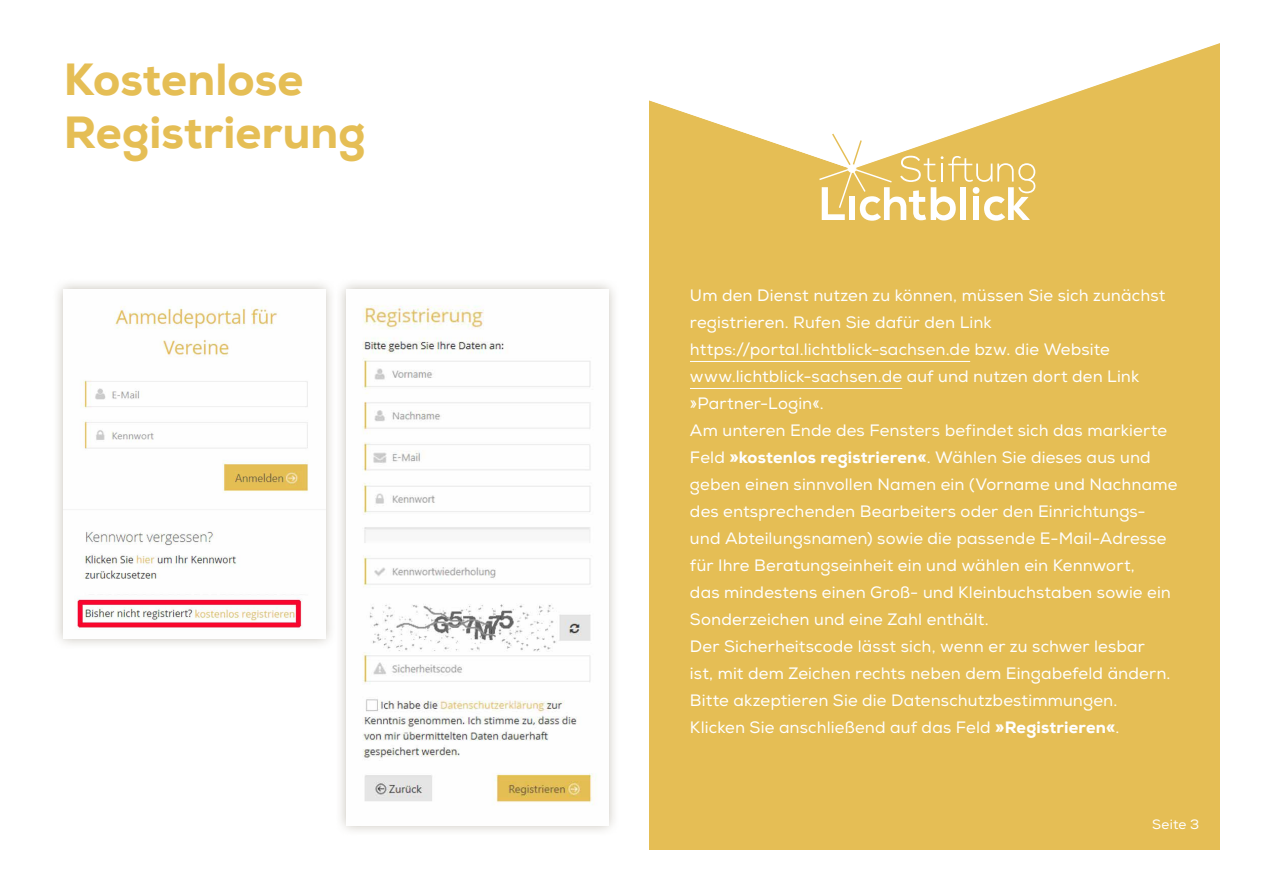
<style>
.page{position:relative;width:1263px;height:893px;background:#fff}
.page>*{position:absolute;margin:0;border:0;box-sizing:border-box;transform-origin:0 0}
.t1{font:800 45px/52.5px "Nexa";color:#e5be55}
.t2{font:16.5px/27px "Nexa";letter-spacing:.01em;color:#fff}
.t3{font:13.5px "Nexa";letter-spacing:.015em;color:#fff}
.s1{font-weight:800}
</style>
<div class="page">
<div style="left:649px;top:181px;width:571px;height:669px;background:#e5be55"></div>
<svg style="left:649px;top:100px;width:173px;height:84px"></svg>
<svg style="left:818px;top:43px;width:402px;height:138px"></svg>
<svg style="left:822px;top:132px;width:213px;height:89px"></svg>
<div style="left:973px;top:197px;width:6px;height:23px;background:#fff"></div>
<hr style="left:690px;top:361px;width:280px;height:1px;background:#fff">
<hr style="left:690px;top:388px;width:212px;height:1px;background:#fff">
<div style="left:52px;top:277px;width:285px;height:373px;background:#6a5e46;opacity:.4"></div>
<img style="left:64px;top:289px;width:261px;height:349px">
<div style="left:335px;top:277px;width:285px;height:560px;background:#6a5e46;opacity:.4"></div>
<img style="left:347px;top:289px;width:261px;height:536px">
<h1 class="t1" style="left:64px;top:54px;width:303px">Kostenlose<br>Registrierung</h1>
<p class="t2" style="left:690px;top:282px;width:489px">Um den Dienst nutzen zu können, müssen Sie sich zunächst registrieren. Rufen Sie dafür den Link https://portal.lichtblick-sachsen.de bzw. die Website www.lichtblick-sachsen.de auf und nutzen dort den Link »Partner-Login«.<br>Am unteren Ende des Fensters befindet sich das markierte Feld <span class="s1">»kostenlos registrieren«</span>. Wählen Sie dieses aus und geben einen sinnvollen Namen ein (Vorname und Nachname des entsprechenden Bearbeiters oder den Einrichtungs&shy;und Abteilungsnamen) sowie die passende E-Mail-Adresse für Ihre Beratungseinheit ein und wählen ein Kennwort,<br>das mindestens einen Groß- und Kleinbuchstaben sowie ein Sonderzeichen und eine Zahl enthält.<br>Der Sicherheitscode lässt sich, wenn er zu schwer lesbar<br>ist, mit dem Zeichen rechts neben dem Eingabefeld ändern.<br>Bitte akzeptieren Sie die Datenschutzbestimmungen.<br>Klicken Sie anschließend auf das Feld <span class="s1">»Registrieren«</span>.</p>
<p class="t3" style="left:1152px;top:816px;width:48px">Seite 3</p>
</div>
